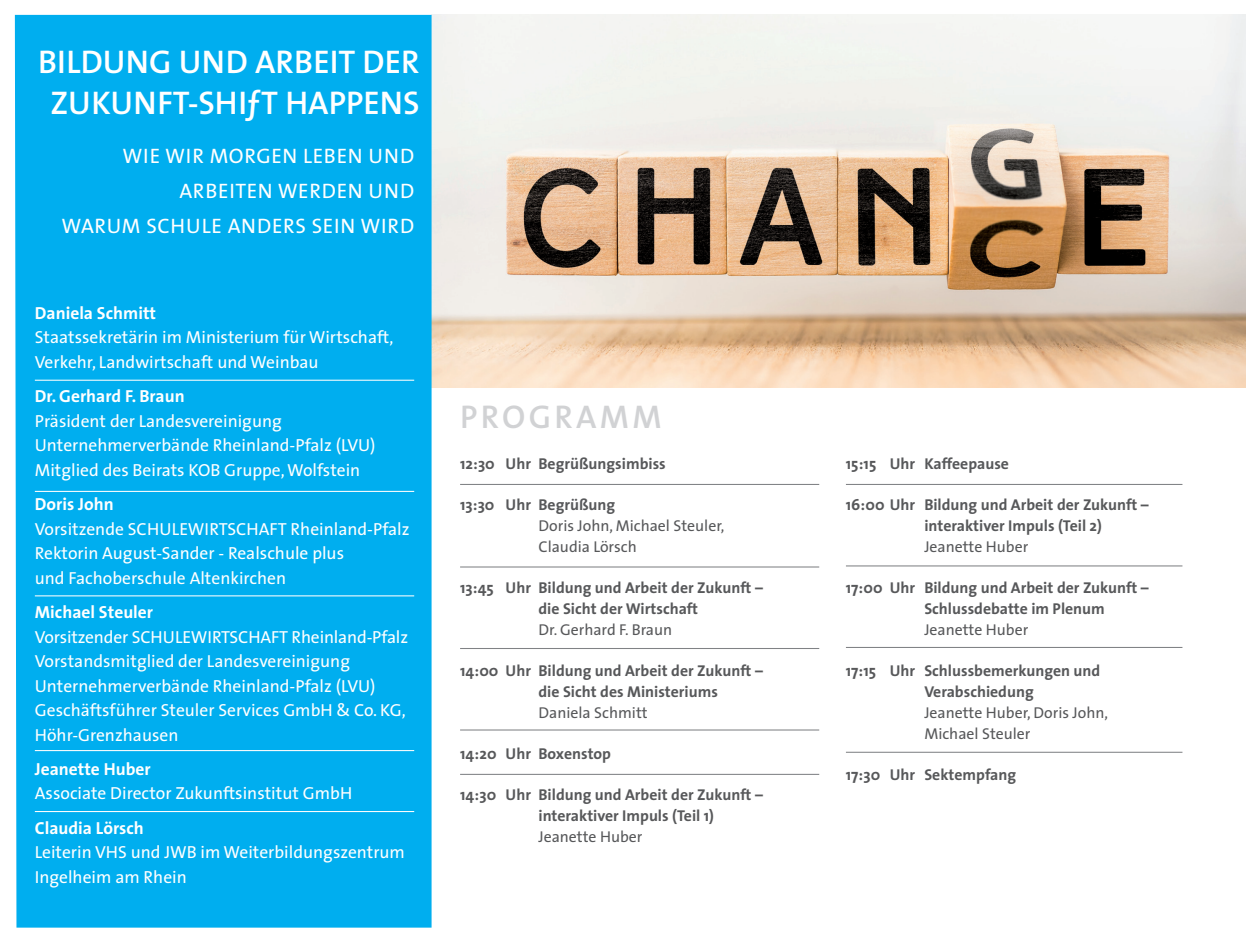
<style>
.page{position:relative;width:1260px;height:945px;background:#fff}
.page>*{position:absolute;margin:0;border:0;box-sizing:border-box;transform-origin:0 0}
.t1{font:600 32.9px/40.9px "The Sans";color:#fff;text-align:center}
.t2{font:600 32.9px "The Sans";letter-spacing:.1em;color:#d1d2d4}
.t3{font:21px/35px "The Sans";letter-spacing:.03em;color:#fff;text-align:right}
.t4{font:17.5px/24.5px "The Sans";color:#fff}
.t5{font:700 15.75px/21px "The Sans";color:#57585a}
.t6{font:15.75px/21px "The Sans";color:#57585a}
.s1{font-weight:700}
.s2{font-weight:400}
</style>
<div class="page">
<img style="left:432px;top:15px;width:813px;height:372px">
<div style="left:15px;top:15px;width:417px;height:913px;background:#00aeef"></div>
<hr style="left:35px;top:380px;width:379px;height:1px;background:#fff">
<hr style="left:35px;top:491px;width:379px;height:1px;background:#fff">
<hr style="left:35px;top:595px;width:379px;height:1px;background:#fff">
<hr style="left:35px;top:750px;width:379px;height:1px;background:#fff">
<hr style="left:35px;top:811px;width:379px;height:1px;background:#fff">
<hr style="left:846px;top:484px;width:336px;height:1px;background:#808285">
<hr style="left:846px;top:565px;width:336px;height:1px;background:#808285">
<hr style="left:846px;top:647px;width:336px;height:1px;background:#808285">
<hr style="left:846px;top:752px;width:336px;height:1px;background:#808285">
<hr style="left:460px;top:484px;width:359px;height:1px;background:#808285">
<hr style="left:460px;top:566px;width:359px;height:2px;background:#808285">
<hr style="left:460px;top:648px;width:359px;height:1px;background:#808285">
<hr style="left:460px;top:729px;width:359px;height:2px;background:#808285">
<hr style="left:460px;top:774px;width:359px;height:1px;background:#808285">
<p class="t1" style="left:38px;top:40px;width:383px">BILDUNG UND ARBEIT DER<br>ZUKUNFT-SHIƒT HAPPENS</p>
<p class="t3" style="left:61px;top:138px;width:354px">WIE WIR MORGEN LEBEN UND<br>ARBEITEN WERDEN UND<br>WARUM SCHULE ANDERS SEIN WIRD</p>
<p class="t4" style="left:35px;top:300px;width:360px"><span class="s1">Daniela Schmitt<br></span>Staatssekretärin im Ministerium für Wirtschaft,<br>Verkehr, Landwirtschaft und Weinbau</p>
<p class="t4" style="left:35px;top:384px;width:342px"><span class="s1">Dr. Gerhard F. Braun<br></span>Präsident der Landesvereinigung Unternehmerverbände Rheinland-Pfalz (LVU)<br>Mitglied des Beirats KOB Gruppe, Wolfstein</p>
<p class="t4" style="left:35px;top:491px;width:376px"><span class="s1">Doris John<br></span>Vorsitzende SCHULEWIRTSCHAFT Rheinland-Pfalz</p>
<p class="t4" style="left:35px;top:540px;width:311px">Rektorin August-Sander - Realschule plus und Fachoberschule Altenkirchen</p>
<p class="t4" style="left:35px;top:599px;width:375px"><span class="s1">Michael Steuler<br></span>Vorsitzender SCHULEWIRTSCHAFT Rheinland-Pfalz</p>
<p class="t4" style="left:35px;top:648px;width:372px">Vorstandsmitglied der Landesvereinigung Unternehmerverbände Rheinland-Pfalz (LVU)<br>Geschäftsführer Steuler Services GmbH &amp; Co. KG, Höhr-Grenzhausen</p>
<p class="t4" style="left:35px;top:756px;width:319px"><span class="s1">Jeanette Huber<br></span>Associate Director Zukunftsinstitut GmbH</p>
<p class="t4" style="left:35px;top:815px;width:372px"><span class="s1">Claudia Lörsch<br></span>Leiterin VHS und JWB im Weiterbildungszentrum<br>Ingelheim am Rhein</p>
<p class="t2" style="left:460px;top:390px;width:203px">PROGRAMM</p>
<p class="t5" style="left:460px;top:453px;width:207px">12:30 Uhr Begrüßungsimbiss</p>
<p class="t6" style="left:539px;top:494px;width:188px;text-indent:-78px"><span class="s1">13:30 Uhr Begrüßung<br></span>Doris John, Michael Steuler,<br>Claudia Lörsch</p>
<p class="t5" style="left:539px;top:577px;width:226px;text-indent:-78px">13:45 Uhr Bildung und Arbeit der Zukunft – die Sicht der Wirtschaft<br><span class="s2">Dr. Gerhard F. Braun</span></p>
<p class="t5" style="left:539px;top:660px;width:226px;text-indent:-78px">14:00 Uhr Bildung und Arbeit der Zukunft – die Sicht des Ministeriums<br><span class="s2">Daniela Schmitt</span></p>
<p class="t5" style="left:460px;top:743px;width:153px">14:20 Uhr Boxenstop</p>
<p class="t5" style="left:539px;top:783px;width:226px;text-indent:-78px">14:30 Uhr Bildung und Arbeit der Zukunft – interaktiver Impuls (Teil 1)<br><span class="s2">Jeanette Huber</span></p>
<p class="t5" style="left:846px;top:453px;width:165px">15:15 Uhr Kaffeepause</p>
<p class="t5" style="left:924px;top:494px;width:226px;text-indent:-78px">16:00 Uhr Bildung und Arbeit der Zukunft – interaktiver Impuls (Teil 2)<br><span class="s2">Jeanette Huber</span></p>
<p class="t5" style="left:924px;top:577px;width:226px;text-indent:-78px">17:00 Uhr Bildung und Arbeit der Zukunft –<br>Schlussdebatte im Plenum<br><span class="s2">Jeanette Huber</span></p>
<p class="t5" style="left:924px;top:660px;width:185px;text-indent:-78px">17:15 Uhr Schlussbemerkungen und<br>Verabschiedung<br><span class="s2">Jeanette Huber, Doris John,<br>Michael Steuler</span></p>
<p class="t5" style="left:846px;top:764px;width:172px">17:30 Uhr Sektempfang</p>
</div>
